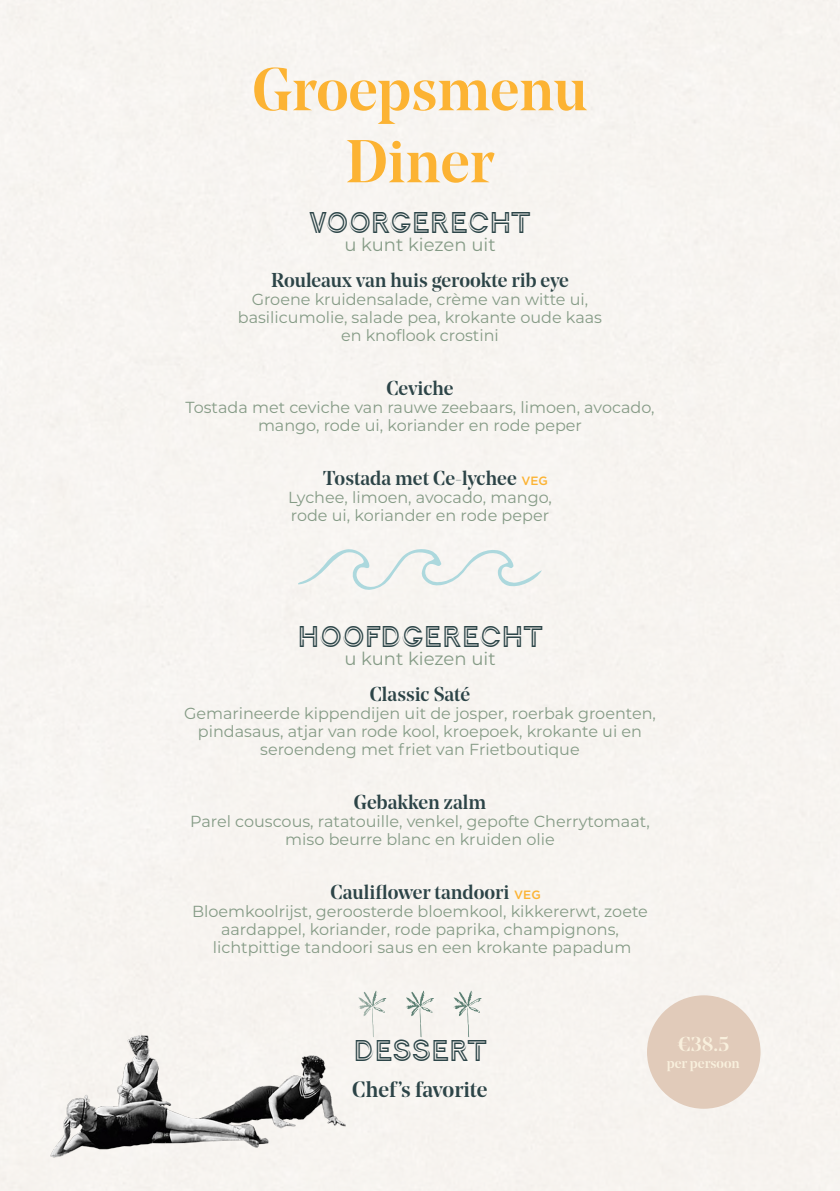
<style>
.page{position:relative;width:840px;height:1191px;background:#fff}
.page>*{position:absolute;margin:0;border:0;box-sizing:border-box;transform-origin:0 0}
.t1{font:500 60px "Noe Display";letter-spacing:-.005em;color:#fcb333}
.t2{font:32px "Continuo Regular 2";color:#2c4548}
.t3{font:500 22px "Noe Display";color:#2c4447}
.t4{font:500 20px "Noe Display";color:#2c4447}
.t5{font:500 20px "Noe Display";color:#f9f0dd}
.t6{font:18px "Montserrat";color:#859b86}
.t7{font:16px/18px "Montserrat";color:#859b86;text-align:center}
.t8{font:500 14px "Noe Display";color:#f9f0dd}
.t9{font:500 12px "Gotham";color:#fcb333}
</style>
<div class="page">
<svg style="left:298px;top:547px;width:243px;height:44px"></svg>
<svg style="left:358px;top:990px;width:28px;height:47px"></svg>
<svg style="left:405px;top:990px;width:29px;height:47px"></svg>
<svg style="left:453px;top:990px;width:28px;height:47px"></svg>
<img style="left:28px;top:1029px;width:327px;height:140px">
<div style="left:646px;top:995px;width:114px;height:113px;background:#e1cbba;border-radius:50%"></div>
<p class="t1" style="left:252px;top:51px;width:336px">Groepsmenu</p>
<p class="t1" style="left:345px;top:123px;width:150px">Diner</p>
<p class="t2" style="left:309px;top:207px;width:222px">VOORGERECHT</p>
<p class="t6" style="left:344px;top:232px;width:153px">u kunt kiezen uit</p>
<p class="t4" style="left:271px;top:267px;width:299px">Rouleaux van huis gerookte rib eye</p>
<p class="t7" style="left:251px;top:290px;width:338px">Groene kruidensalade, crème van witte ui,</p>
<p class="t7" style="left:238px;top:308px;width:365px">basilicumolie, salade pea, krokante oude kaas</p>
<p class="t7" style="left:341px;top:326px;width:159px">en knoflook crostini</p>
<p class="t4" style="left:386px;top:375px;width:69px">Ceviche</p>
<p class="t7" style="left:185px;top:398px;width:470px">Tostada met ceviche van rauwe zeebaars, limoen, avocado,</p>
<p class="t7" style="left:258px;top:416px;width:325px">mango, rode ui, koriander en rode peper</p>
<p class="t4" style="left:323px;top:465px;width:195px">Tostada met Ce-lychee</p>
<p class="t7" style="left:288px;top:488px;width:265px">Lychee, limoen, avocado, mango,</p>
<p class="t7" style="left:291px;top:506px;width:259px">rode ui, koriander en rode peper</p>
<p class="t9" style="left:521px;top:473px;width:28px">VEG</p>
<p class="t2" style="left:297px;top:621px;width:246px">HOOFDGERECHT</p>
<p class="t6" style="left:344px;top:646px;width:153px">u kunt kiezen uit</p>
<p class="t4" style="left:369px;top:681px;width:102px">Classic Saté</p>
<p class="t7" style="left:184px;top:704px;width:473px">Gemarineerde kippendijen uit de josper, roerbak groenten, pindasaus, atjar van rode kool, kroepoek, krokante ui en seroendeng met friet van Frietboutique</p>
<p class="t4" style="left:354px;top:789px;width:134px">Gebakken zalm</p>
<p class="t7" style="left:190px;top:812px;width:461px">Parel couscous, ratatouille, venkel, gepofte Cherrytomaat,</p>
<p class="t7" style="left:285px;top:830px;width:271px">miso beurre blanc en kruiden olie</p>
<p class="t4" style="left:330px;top:879px;width:180px">Cauliflower tandoori</p>
<p class="t7" style="left:192px;top:902px;width:457px">Bloemkoolrijst, geroosterde bloemkool, kikkererwt, zoete</p>
<p class="t7" style="left:221px;top:920px;width:399px">aardappel, koriander, rode paprika, champignons,</p>
<p class="t7" style="left:213px;top:938px;width:420px">lichtpittige tandoori saus en een krokante papadum</p>
<p class="t9" style="left:514px;top:886px;width:28px">VEG</p>
<p class="t2" style="left:353px;top:1035px;width:134px">DESSERT</p>
<p class="t3" style="left:352px;top:1075px;width:137px">Chef’s favorite</p>
<p class="t5" style="left:676px;top:1031px;width:54px">€38.5</p>
<p class="t8" style="left:666px;top:1054px;width:74px">per persoon</p>
</div>
